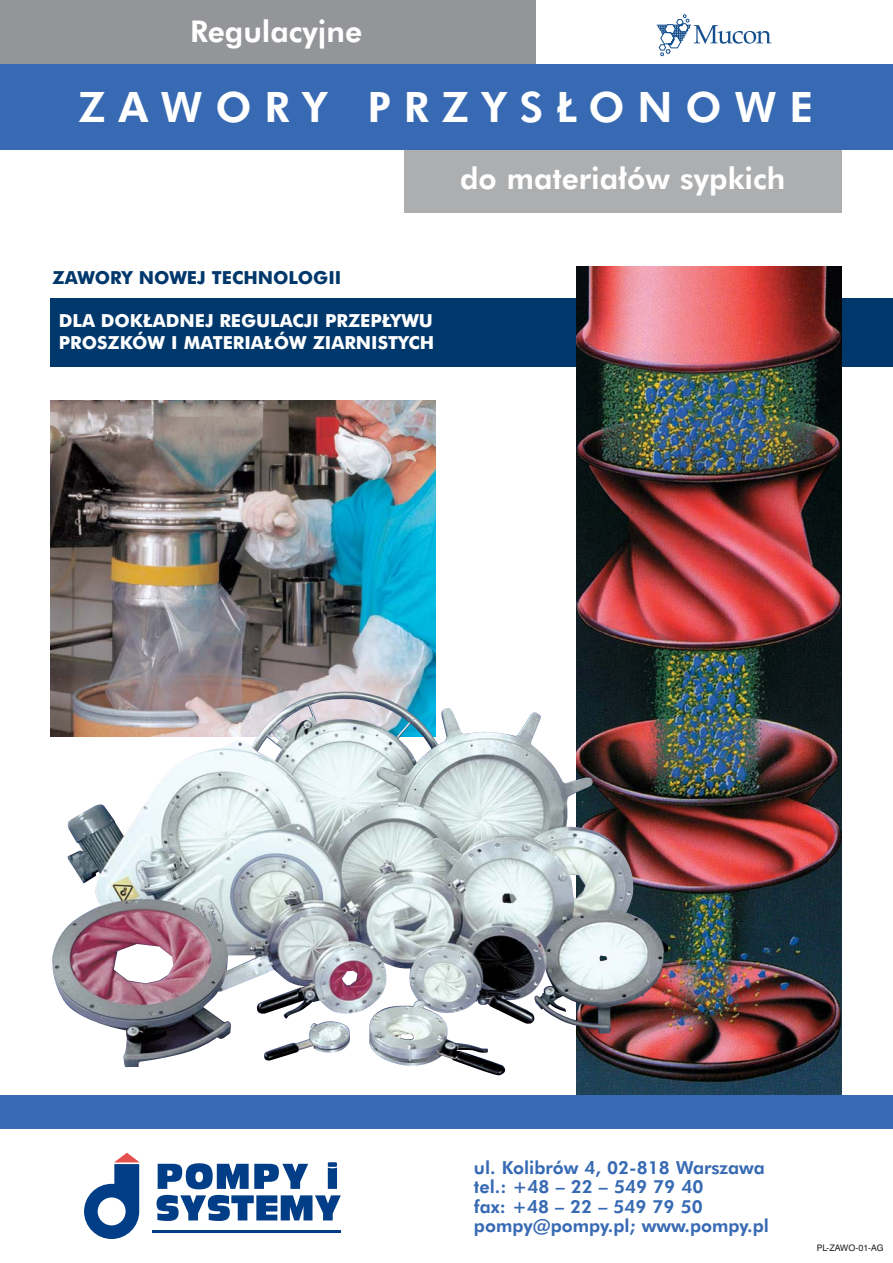
<style>
.page{position:relative;width:893px;height:1263px;background:#fff}
.page>*{position:absolute;margin:0;border:0;box-sizing:border-box;transform-origin:0 0}
.t1{font:800 42px "Futura PL";letter-spacing:.305em;color:#fff}
.t2{font:800 30px "Futura PL";color:#fff}
.t3{font:800 18px/19.5px "Futura PL";color:#376ab3}
.t4{font:700 18px/21.6px "Futura PL";color:#fff}
.t5{font:700 18px "Futura PL";color:#00386c}
.t6{font:9px "Swiss 721 PL";color:#231f20}
</style>
<div class="page">
<div style="left:51px;top:298px;width:842px;height:68px;background:#00386c"></div>
<svg style="left:657px;top:14px;width:114px;height:42px"></svg>
<div style="left:0;top:0;width:536px;height:64px;background:#939598"></div>
<div style="left:404px;top:149px;width:438px;height:64px;background:#acaeb0"></div>
<div style="left:0;top:64px;width:893px;height:85px;background:#376ab3"></div>
<svg style="left:157px;top:1195px;width:184px;height:26px"></svg>
<svg style="left:158px;top:1163px;width:150px;height:26px"></svg>
<svg style="left:328px;top:1162px;width:9px;height:27px"></svg>
<svg style="left:84px;top:1153px;width:56px;height:86px"></svg>
<hr style="left:152px;top:1230px;width:188px;height:2px;background:#023e88">
<img style="left:577px;top:266px;width:265px;height:829px">
<img style="left:51px;top:400px;width:384px;height:337px">
<img style="left:52px;top:692px;width:616px;height:383px">
<div style="left:0;top:1095px;width:893px;height:33px;background:#376ab3"></div>
<h2 class="t2" style="left:190px;top:19px;width:174px">Regulacyjne</h2>
<h1 class="t1" style="left:79px;top:89px;width:736px">ZAWORY PRZYS¸ONOWE</h1>
<h2 class="t2" style="left:460px;top:166px;width:327px">do materia∏ów sypkich</h2>
<p class="t5" style="left:53px;top:270px;width:290px">ZAWORY NOWEJ TECHNOLOGII</p>
<p class="t4" style="left:59px;top:312px;width:377px">DLA DOK¸ADNEJ REGULACJI PRZEP¸YWU<br>PROSZKÓW I MATERIA¸ÓW ZIARNISTYCH</p>
<p class="t3" style="left:474px;top:1159px;width:296px">ul. Kolibrów 4, 02-818 Warszawa tel.: +48 – 22 – 549 79 40<br>fax: +48 – 22 – 549 79 50 pompy@pompy.pl; www.pompy.pl</p>
<p class="t6" style="left:817px;top:1244px;width:68px">PL-ZAWO-01-AG</p>
</div>
